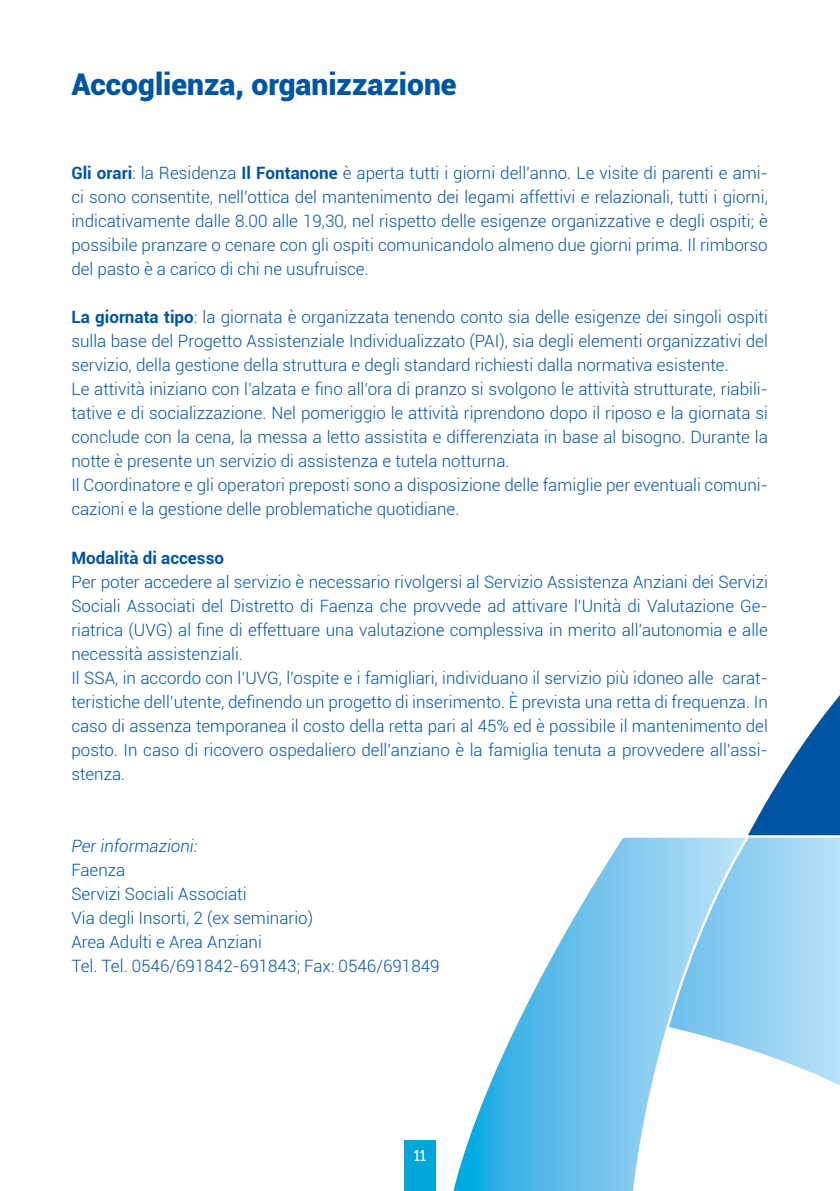
<style>
.page{position:relative;width:840px;height:1191px;background:#fff}
.page>*{position:absolute;margin:0;border:0;box-sizing:border-box;transform-origin:0 0}
.t1{font:900 30px "Roboto";color:#0054a4}
.t2{font:300 17px/24px "Roboto";color:#0054a4}
.t3{font:700 17px "Roboto";color:#0054a4}
.t4{font:italic 300 17px "Roboto";color:#0054a4}
.t5{font:16px "Casper";color:#fff}
.s1{font-weight:700}
</style>
<div class="page">
<div style="left:404px;top:1140px;width:31px;height:51px;background:#00a5da"></div>
<svg style="left:749px;top:696px;width:90px;height:138px"></svg>
<svg style="left:750px;top:834px;width:89px;height:251px;background:#abdaf5"></svg>
<svg style="left:453px;top:833px;width:297px;height:358px"></svg>
<h1 class="t1" style="left:71px;top:63px;width:386px">Accoglienza, organizzazione</h1>
<p class="t2" style="left:71px;top:161px;width:697px;text-align:justify"><span class="s1">Gli orari</span>: la Residenza <span class="s1">Il Fontanone</span> è aperta tutti i giorni dell’anno. Le visite di parenti e ami&shy;ci sono consentite, nell’ottica del mantenimento dei legami affettivi e relazionali, tutti i giorni, indicativamente dalle 8.00 alle 19,30, nel rispetto delle esigenze organizzative e degli ospiti; è possibile pranzare o cenare con gli ospiti comunicandolo almeno due giorni prima. Il rimborso del pasto è a carico di chi ne usufruisce.</p>
<p class="t2" style="left:71px;top:305px;width:697px"><span class="s1">La giornata tipo</span>: la giornata è organizzata tenendo conto sia delle esigenze dei singoli ospiti sulla base del Progetto Assistenziale Individualizzato (PAI), sia degli elementi organizzativi del servizio, della gestione della struttura e degli standard richiesti dalla normativa esistente.<br>Le attività iniziano con l’alzata e fino all’ora di pranzo si svolgono le attività strutturate, riabili&shy;tative e di socializzazione. Nel pomeriggio le attività riprendono dopo il riposo e la giornata si conclude con la cena, la messa a letto assistita e differenziata in base al bisogno. Durante la notte è presente un servizio di assistenza e tutela notturna.<br>Il Coordinatore e gli operatori preposti sono a disposizione delle famiglie per eventuali comuni&shy;cazioni e la gestione delle problematiche quotidiane.</p>
<p class="t3" style="left:71px;top:545px;width:154px">Modalità di accesso</p>
<p class="t2" style="left:71px;top:569px;width:697px">Per poter accedere al servizio è necessario rivolgersi al Servizio Assistenza Anziani dei Servizi Sociali Associati del Distretto di Faenza che provvede ad attivare l’Unità di Valutazione Ge&shy;riatrica (UVG) al fine di effettuare una valutazione complessiva in merito all’autonomia e alle necessità assistenziali.<br>Il SSA, in accordo con l’UVG, l’ospite e i famigliari, individuano il servizio più idoneo alle carat&shy;teristiche dell’utente, definendo un progetto di inserimento. È prevista una retta di frequenza. In caso di assenza temporanea il costo della retta pari al 45% ed è possibile il mantenimento del posto. In caso di ricovero ospedaliero dell’anziano è la famiglia tenuta a provvedere all’assi&shy;stenza.</p>
<p class="t4" style="left:71px;top:834px;width:127px">Per informazioni:</p>
<p class="t2" style="left:71px;top:857px;width:369px">Faenza<br>Servizi Sociali Associati<br>Via degli Insorti, 2 (ex seminario)<br>Area Adulti e Area Anziani<br>Tel. Tel. 0546/691842-691843; Fax: 0546/691849</p>
<p class="t5" style="left:413px;top:1146px;width:14px">11</p>
</div>
